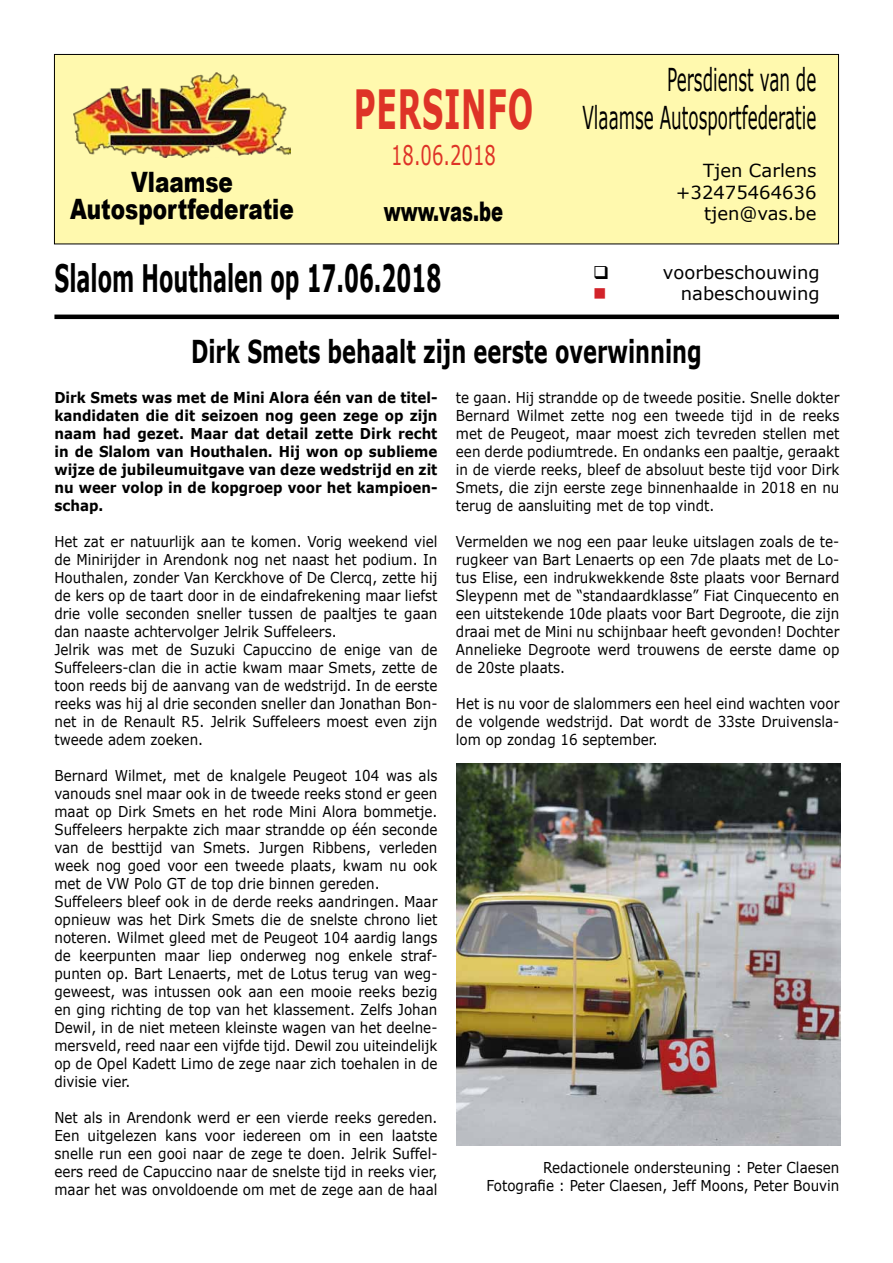
<style>
.page{position:relative;width:893px;height:1263px;background:#fff}
.page>*{position:absolute;margin:0;border:0;box-sizing:border-box;transform-origin:0 0}
.t1{font:700 54px "Verdana";letter-spacing:.025em;color:#de3327;scale:.56 1}
.t2{font:700 37.8px "Verdana";color:#000;scale:.56 1}
.t3{font:31.5px/37.8px "Verdana";color:#000;text-align:right;scale:.53 1}
.t4{font:700 31.5px "Verdana";color:#000;scale:.67 1}
.t5{font:900 28.05px/27px "Arial";color:#000;text-align:center;scale:.77 1}
.t6{font:900 27px "Arial";color:#000;scale:.67 1}
.t7{font:27px "Verdana";color:#de3327;scale:.67 1}
.t8{font:18px/21.6px "Verdana";color:#000;text-align:right}
.t9{font:18px "Wingdings";color:#d2232a}
.t10{font:15px/18px "Verdana";color:#000;text-align:justify;scale:.9 1}
.t11{font:700 15px/18px "Verdana";color:#000;text-align:justify;scale:.9 1}
</style>
<div class="page">
<div style="left:54px;top:54px;width:784px;height:190px;background:#fff9ae"></div>
<div style="left:54px;top:54px;width:785px;height:190px;border:1px solid #000"></div>
<img style="left:73px;top:73px;width:218px;height:85px">
<hr style="left:54px;top:315px;width:785px;height:4px;background:#000">
<img style="left:456px;top:763px;width:384px;height:383px">
<h3 class="t5" style="left:70px;top:168px;width:292px">Vlaamse<br>Autosportfederatie</h3>
<h1 class="t1" style="left:354px;top:75px;width:322px">PERSINFO</h1>
<h3 class="t7" style="left:391px;top:138px;width:158px">18.06.2018</h3>
<h3 class="t6" style="left:384px;top:192px;width:180px">www.vas.be</h3>
<h3 class="t3" style="left:582px;top:60px;width:443px">Persdienst van de<br>Vlaamse Autosportfederatie</h3>
<p class="t8" style="left:676px;top:159px;width:142px">Tjen Carlens +32475464636 tjen@vas.be</p>
<h2 class="t2" style="left:54px;top:255px;width:692px">Slalom Houthalen op 17.06.2018</h2>
<p class="t8" style="left:663px;top:261px;width:158px">voorbeschouwing</p>
<p class="t9" style="left:593px;top:284px;width:15px">■</p>
<p class="t8" style="left:681px;top:282px;width:140px">nabeschouwing</p>
<h3 class="t4" style="left:191px;top:331px;width:764px">Dirk Smets behaalt zijn eerste overwinning</h3>
<p class="t10" style="left:456px;top:388px;width:428px">te gaan. Hij strandde op de tweede positie. Snelle dokter Bernard Wilmet zette nog een tweede tijd in de reeks met de Peugeot, maar moest zich tevreden stellen met een derde podiumtrede. En ondanks een paaltje, geraakt in de vierde reeks, bleef de absoluut beste tijd voor Dirk Smets, die zijn eerste zege binnenhaalde in 2018 en nu terug de aansluiting met de top vindt.</p>
<p class="t10" style="left:456px;top:532px;width:428px">Vermelden we nog een paar leuke uitslagen zoals de te&shy;rugkeer van Bart Lenaerts op een 7de plaats met de Lo&shy;tus Elise, een indrukwekkende 8ste plaats voor Bernard Sleypenn met de “standaardklasse” Fiat Cinquecento en een uitstekende 10de plaats voor Bart Degroote, die zijn draai met de Mini nu schijnbaar heeft gevonden! Dochter Annelieke Degroote werd trouwens de eerste dame op de 20ste plaats.</p>
<p class="t10" style="left:456px;top:694px;width:428px">Het is nu voor de slalommers een heel eind wachten voor de volgende wedstrijd. Dat wordt de 33ste Druivensla&shy;lom op zondag 16 september.</p>
<p class="t11" style="left:54px;top:388px;width:427px">Dirk Smets was met de Mini Alora één van de titel&shy;kandidaten die dit seizoen nog geen zege op zijn naam had gezet. Maar dat detail zette Dirk recht in de Slalom van Houthalen. Hij won op sublieme wijze de jubileumuitgave van deze wedstrijd en zit nu weer volop in de kopgroep voor het kampioen&shy;schap.</p>
<p class="t10" style="left:54px;top:532px;width:427px;text-align:left">Het zat er natuurlijk aan te komen. Vorig weekend viel de Minirijder in Arendonk nog net naast het podium. In Houthalen, zonder Van Kerckhove of De Clercq, zette hij de kers op de taart door in de eindafrekening maar liefst drie volle seconden sneller tussen de paaltjes te gaan dan naaste achtervolger Jelrik Suffeleers.<br>Jelrik was met de Suzuki Capuccino de enige van de Suffeleers-clan die in actie kwam maar Smets, zette de toon reeds bij de aanvang van de wedstrijd. In de eerste reeks was hij al drie seconden sneller dan Jonathan Bon&shy;net in de Renault R5. Jelrik Suffeleers moest even zijn tweede adem zoeken.</p>
<p class="t10" style="left:54px;top:766px;width:427px;text-align:left">Bernard Wilmet, met de knalgele Peugeot 104 was als vanouds snel maar ook in de tweede reeks stond er geen maat op Dirk Smets en het rode Mini Alora bommetje.<br>Suffeleers herpakte zich maar strandde op één seconde van de besttijd van Smets. Jurgen Ribbens, verleden week nog goed voor een tweede plaats, kwam nu ook met de VW Polo GT de top drie binnen gereden.<br>Suffeleers bleef ook in de derde reeks aandringen. Maar opnieuw was het Dirk Smets die de snelste chrono liet noteren. Wilmet gleed met de Peugeot 104 aardig langs de keerpunten maar liep onderweg nog enkele straf&shy;punten op. Bart Lenaerts, met de Lotus terug van weg&shy;geweest, was intussen ook aan een mooie reeks bezig en ging richting de top van het klassement. Zelfs Johan Dewil, in de niet meteen kleinste wagen van het deelne&shy;mersveld, reed naar een vijfde tijd. Dewil zou uiteindelijk op de Opel Kadett Limo de zege naar zich toehalen in de divisie vier.</p>
<p class="t10" style="left:54px;top:1108px;width:427px">Net als in Arendonk werd er een vierde reeks gereden.<br>Een uitgelezen kans voor iedereen om in een laatste snelle run een gooi naar de zege te doen. Jelrik Suffel&shy;eers reed de Capuccino naar de snelste tijd in reeks vier, maar het was onvoldoende om met de zege aan de haal</p>
<p class="t10" style="left:486px;top:1158px;width:394px;text-align:right">Redactionele ondersteuning : Peter Claesen<br>Fotografie : Peter Claesen, Jeff Moons, Peter Bouvin</p>
</div>
